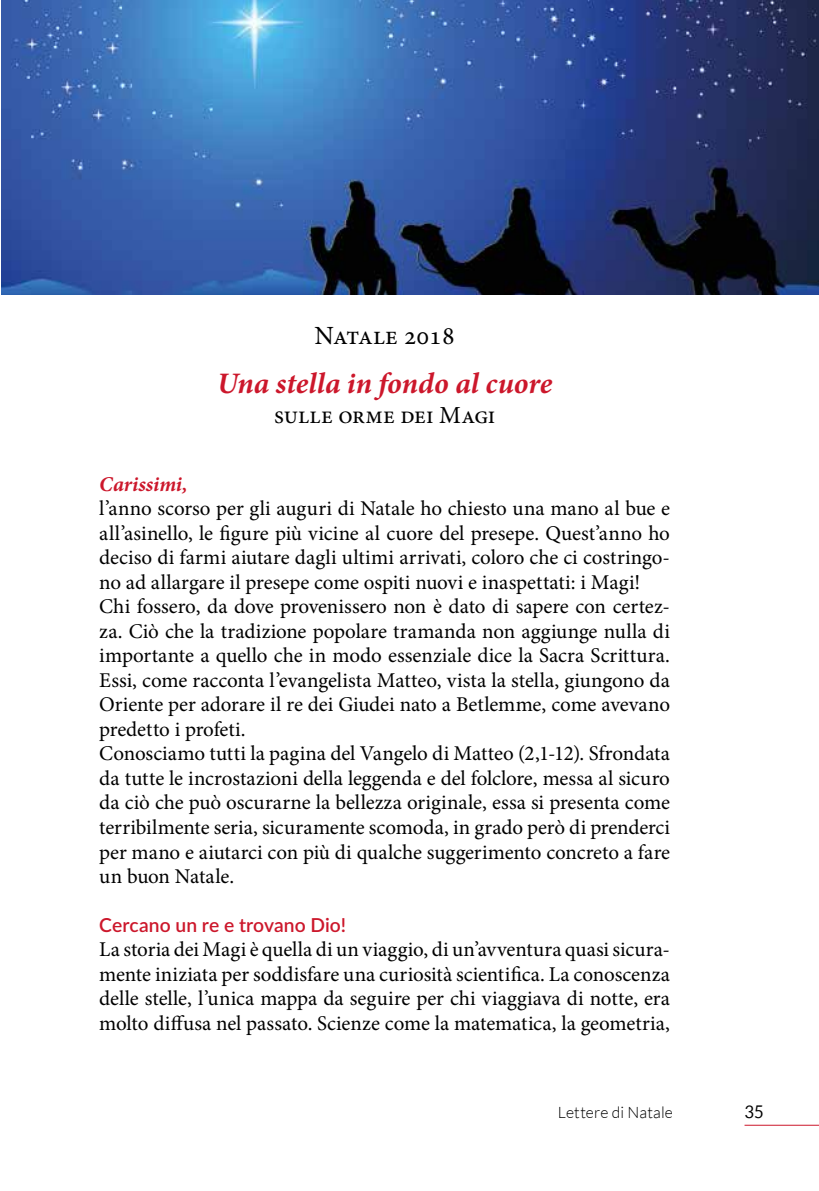
<style>
.page{position:relative;width:819px;height:1191px;background:#fff}
.page>*{position:absolute;margin:0;border:0;box-sizing:border-box;transform-origin:0 0}
.t1{font:italic 700 29.75px "Minion Pro";color:#cc172b}
.t2{font:26.25px "Minion Pro";color:#000}
.t3{font:24.5px "Minion Pro";color:#000}
.t4{font:21px/24.5px "Minion Pro";letter-spacing:-.005em;color:#000}
.t5{font:italic 700 21px "Minion Pro";letter-spacing:-.005em;color:#cc172b}
.t6{font:600 19.25px "Lato";letter-spacing:.005em;color:#cc172b}
.t7{font:17.5px "Lato";color:#000;scale:.95 1}
.t8{font:300 15.75px "Lato";letter-spacing:.01em;color:#000}
</style>
<div class="page">
<hr style="left:744px;top:1124px;width:75px;height:1px;background:#cc172b">
<img style="left:1px;top:0;width:818px;height:295px">
<p class="t5" style="left:99px;top:469px;width:90px">Carissimi,</p>
<p class="t2" style="left:314px;top:318px;width:142px">Natale 2018</p>
<h1 class="t1" style="left:217px;top:362px;width:336px">Una stella in fondo al cuore</h1>
<p class="t3" style="left:274px;top:398px;width:223px">sulle orme dei Magi</p>
<p class="t4" style="left:99px;top:496px;width:572px">l’anno scorso per gli auguri di Natale ho chiesto una mano al bue e all’asinello, le figure più vicine al cuore del presepe. Quest’anno ho deciso di farmi aiutare dagli ultimi arrivati, coloro che ci costringo&shy;no ad allargare il presepe come ospiti nuovi e inaspettati: i Magi!<br>Chi fossero, da dove provenissero non è dato di sapere con certez&shy;za. Ciò che la tradizione popolare tramanda non aggiunge nulla di importante a quello che in modo essenziale dice la Sacra Scrittura.<br>Essi, come racconta l’evangelista Matteo, vista la stella, giungono da Oriente per adorare il re dei Giudei nato a Betlemme, come avevano predetto i profeti.<br>Conosciamo tutti la pagina del Vangelo di Matteo (2,1-12). Sfrondata da tutte le incrostazioni della leggenda e del folclore, messa al sicuro da ciò che può oscurarne la bellezza originale, essa si presenta come terribilmente seria, sicuramente scomoda, in grado però di prenderci per mano e aiutarci con più di qualche suggerimento concreto a fare un buon Natale.</p>
<p class="t6" style="left:99px;top:911px;width:248px">Cercano un re e trovano Dio!</p>
<p class="t4" style="left:99px;top:937px;width:572px;text-align:justify">La storia dei Magi è quella di un viaggio, di un’avventura quasi sicura&shy;mente iniziata per soddisfare una curiosità scientifica. La conoscenza delle stelle, l’unica mappa da seguire per chi viaggiava di notte, era molto diffusa nel passato. Scienze come la matematica, la geometria,</p>
<p class="t8" style="left:557px;top:1103px;width:117px">Lettere di Natale</p>
<p class="t7" style="left:744px;top:1101px;width:22px">35</p>
</div>
